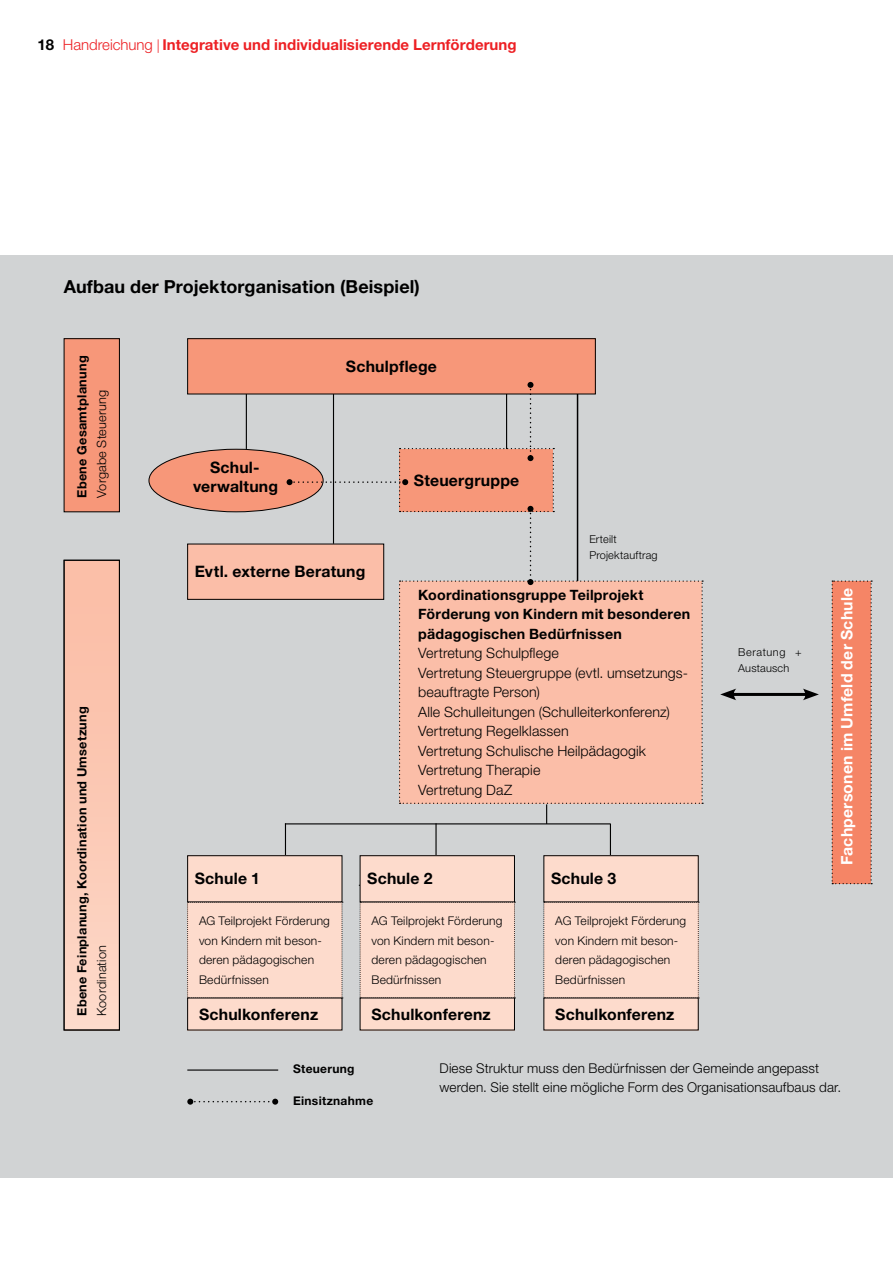
<style>
.page{position:relative;width:893px;height:1263px;background:#fff}
.page>*{position:absolute;margin:0;border:0;box-sizing:border-box;transform-origin:0 0}
.t1{font:700 18px "Helvetica Neue LT Std";letter-spacing:.005em;color:#000}
.t2{font:700 15.75px/19.5px "Helvetica Neue LT Std";letter-spacing:.015em;color:#000;text-align:center}
.t3{font:700 15.75px "Helvetica Neue LT Std";letter-spacing:.015em;color:#fff}
.t4{font:700 15px "Helvetica Neue LT Std";letter-spacing:.005em;color:#ed2024}
.t5{font:300 14.25px/19.5px "Helvetica Neue LT Std";letter-spacing:.01em;color:#000}
.t6{font:700 14.25px/19.5px "Helvetica Neue LT Std";letter-spacing:.015em;color:#000}
.t7{font:300 13.5px/19.5px "Helvetica Neue LT Std";letter-spacing:.01em;color:#000}
.t8{font:700 12.75px "Helvetica Neue LT Std";letter-spacing:.02em;color:#000}
.t9{font:300 12.75px "Helvetica Neue LT Std";letter-spacing:.015em;color:#000}
.t10{font:300 12px/19.5px "Helvetica Neue LT Std";letter-spacing:.015em;color:#000}
.t11{font:700 12px "Helvetica Neue LT Std";letter-spacing:.025em;color:#000}
.t12{font:300 10.95px/15.8px "Helvetica Neue LT Std";letter-spacing:.02em;color:#000}
.s1{color:#000}
.s2{font-weight:300}
.s3{font-weight:300;font-size:13.5px}
</style>
<div class="page">
<div style="left:0;top:255px;width:893px;height:923px;background:#d1d3d4"></div>
<div style="left:64px;top:560px;width:55px;height:470px;background:linear-gradient(to bottom,#fabba3,#fdd8c8)"></div>
<hr style="left:246px;top:394px;width:1px;height:55px;background:#000">
<div style="left:64px;top:339px;width:55px;height:173px;background:#f79779"></div>
<div style="left:64px;top:338px;width:56px;height:174px;border:1px solid #000"></div>
<div style="left:149px;top:449px;width:174px;height:63px;background:#f79779;border-radius:50%"></div>
<svg style="left:831px;top:580px;width:41px;height:304px;background:#ef8669"></svg>
<div style="left:188px;top:544px;width:196px;height:55px;background:#fbbea8"></div>
<div style="left:187px;top:544px;width:197px;height:56px;border:1px solid #000"></div>
<div style="left:64px;top:560px;width:56px;height:470px;border:1px solid #000"></div>
<div style="left:188px;top:339px;width:407px;height:55px;background:#f79779"></div>
<div style="left:187px;top:338px;width:409px;height:56px;border:1px solid #000"></div>
<hr style="left:285px;top:823px;width:326px;height:1px;background:#000">
<hr style="left:285px;top:823px;width:1px;height:32px;background:#000">
<hr style="left:435px;top:823px;width:2px;height:32px;background:#000">
<hr style="left:610px;top:824px;width:1px;height:32px;background:#000">
<hr style="left:731px;top:693px;width:77px;height:3px;background:#000">
<svg style="left:720px;top:688px;width:16px;height:12px"></svg>
<svg style="left:803px;top:688px;width:16px;height:12px"></svg>
<hr style="left:359px;top:885px;width:155px;height:1px;background:#000">
<hr style="left:187px;top:1069px;width:91px;height:1px;background:#000">
<svg style="left:187px;top:1099px;width:91px;height:6px"></svg>
<div style="left:187px;top:902px;width:156px;height:97px;background:#fddbcc"></div>
<div style="left:188px;top:856px;width:154px;height:46px;background:#fddbcc"></div>
<div style="left:187px;top:855px;width:155px;height:47px;border:1px solid #000"></div>
<div style="left:188px;top:998px;width:154px;height:32px;background:#fddbcc"></div>
<div style="left:360px;top:902px;width:155px;height:96px;background:#fddbcc"></div>
<div style="left:360px;top:856px;width:154px;height:46px;background:#fddbcc"></div>
<div style="left:360px;top:855px;width:155px;height:47px;border:1px solid #000"></div>
<div style="left:360px;top:998px;width:154px;height:32px;background:#fddbcc"></div>
<div style="left:544px;top:902px;width:155px;height:96px;background:#fddbcc"></div>
<div style="left:544px;top:856px;width:154px;height:46px;background:#fddbcc"></div>
<div style="left:544px;top:855px;width:155px;height:47px;border:1px solid #000"></div>
<div style="left:544px;top:998px;width:154px;height:32px;background:#fddbcc"></div>
<svg style="left:287px;top:382px;width:416px;height:442px"></svg>
<p class="t4" style="left:37px;top:35px;width:481px"><span class="s1">18</span> <span class="s2">Handreichung</span> <span class="s3">|</span> Integrative und individualisierende Lernförderung</p>
<h1 class="t1" style="left:64px;top:275px;width:358px">Aufbau der Projektorganisation (Beispiel)</h1>
<p class="t8" style="left:74px;top:498px;width:144px;rotate:-90deg">Ebene Gesamtplanung</p>
<p class="t9" style="left:94px;top:498px;width:109px;rotate:-90deg">Vorgabe Steuerung</p>
<p class="t8" style="left:74px;top:1016px;width:311px;rotate:-90deg">Ebene Feinplanung, Koordination und Umsetzung</p>
<p class="t9" style="left:94px;top:1016px;width:72px;rotate:-90deg">Koordination</p>
<h2 class="t2" style="left:193px;top:457px;width:87px">Schul&shy;verwaltung</h2>
<h2 class="t2" style="left:346px;top:356px;width:92px">Schulpflege</h2>
<h2 class="t2" style="left:414px;top:470px;width:107px">Steuergruppe</h2>
<h2 class="t2" style="left:195px;top:562px;width:172px">Evtl. externe Beratung</h2>
<p class="t12" style="left:589px;top:531px;width:70px">Erteilt<br>Projektauftrag</p>
<p class="t6" style="left:418px;top:585px;width:274px">Koordinationsgruppe Teilprojekt<br>Förderung von Kindern mit besonderen pädagogischen Bedürfnissen</p>
<p class="t5" style="left:418px;top:643px;width:270px">Vertretung Schulpflege<br>Vertretung Steuergruppe (evtl. umsetzungs&shy;beauftragte Person)<br>Alle Schulleitungen (Schulleiterkonferenz)<br>Vertretung Regelklassen<br>Vertretung Schulische Heilpädagogik<br>Vertretung Therapie<br>Vertretung DaZ</p>
<h2 class="t2" style="left:195px;top:869px;width:67px">Schule 1</h2>
<h2 class="t2" style="left:367px;top:869px;width:67px">Schule 2</h2>
<h2 class="t2" style="left:551px;top:869px;width:67px">Schule 3</h2>
<p class="t10" style="left:199px;top:911px;width:132px">AG Teilprojekt Förderung von Kindern mit beson&shy;deren pädagogischen<br>Bedürfnissen</p>
<p class="t10" style="left:372px;top:911px;width:132px">AG Teilprojekt Förderung von Kindern mit beson&shy;deren pädagogischen<br>Bedürfnissen</p>
<p class="t10" style="left:555px;top:911px;width:132px">AG Teilprojekt Förderung von Kindern mit beson&shy;deren pädagogischen<br>Bedürfnissen</p>
<h2 class="t2" style="left:199px;top:1004px;width:121px">Schulkonferenz</h2>
<h2 class="t2" style="left:371px;top:1004px;width:121px">Schulkonferenz</h2>
<h2 class="t2" style="left:555px;top:1004px;width:121px">Schulkonferenz</h2>
<p class="t12" style="left:738px;top:644px;width:65px">Beratung +<br>Austausch</p>
<h2 class="t3" style="left:837px;top:865px;width:279px;rotate:-90deg">Fachpersonen im Umfeld der Schule</h2>
<p class="t11" style="left:293px;top:1061px;width:63px">Steuerung</p>
<p class="t11" style="left:293px;top:1093px;width:82px">Einsitznahme</p>
<p class="t7" style="left:440px;top:1058px;width:403px">Diese Struktur muss den Bedürfnissen der Gemeinde angepasst werden. Sie stellt eine mögliche Form des Organisationsaufbaus dar.</p>
</div>
